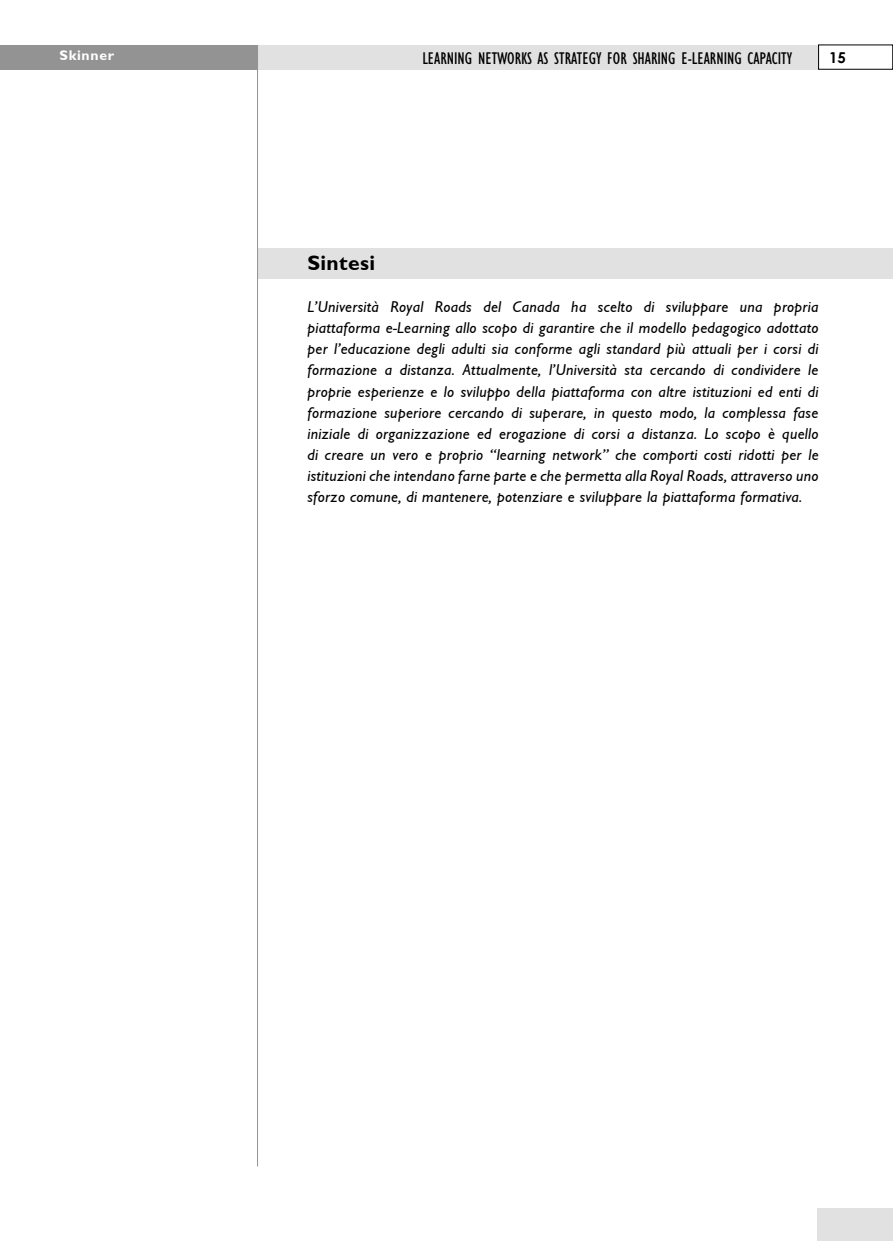
<style>
.page{position:relative;width:893px;height:1241px;background:#fff}
.page>*{position:absolute;margin:0;border:0;box-sizing:border-box;transform-origin:0 0}
.testo{font:700 21px "Formamente";letter-spacing:.02em;color:#000}
.t1{font:condensed 17.5px "Gill Sans";color:#000}
.testo-2{font:italic 15.75px/21px "Formamente";letter-spacing:.02em;color:#000;text-align:justify}
.Normale{font:700 15.05px "Century Gothic";color:#000}
.t2{font:700 14px "Formamente";letter-spacing:.05em;color:#fff}
</style>
<div class="page">
<div style="left:258px;top:248px;width:635px;height:31px;background:#e1e1e1"></div>
<div style="left:228px;top:45px;width:591px;height:24px;background:#e1e1e1"></div>
<div style="left:0;top:45px;width:258px;height:24px;background:#939393"></div>
<hr style="left:257px;top:50px;width:1px;height:1116px;background:#939393">
<div style="left:817px;top:1208px;width:76px;height:32px;background:#e1e1e1"></div>
<p class="t2" style="left:60px;top:47px;width:56px">Skinner</p>
<p class="t1" style="left:422px;top:48px;width:371px">LEARNING NETWORKS AS STRATEGY FOR SHARING E-LEARNING CAPACITY</p>
<p class="Normale" style="left:829px;top:48px;width:18px">15</p>
<p class="testo" style="left:307px;top:251px;width:69px">Sintesi</p>
<p class="testo-2" style="left:307px;top:297px;width:513px">L’Università Royal Roads del Canada ha scelto di sviluppare una propria piattaforma e-Learning allo scopo di garantire che il modello pedagogico adottato per l’educazione degli adulti sia conforme agli standard più attuali per i corsi di formazione a distanza. Attualmente, l’Università sta cercando di condividere le proprie esperienze e lo sviluppo della piattaforma con altre istituzioni ed enti di formazione superiore cercando di superare, in questo modo, la complessa fase iniziale di organizzazione ed erogazione di corsi a distanza. Lo scopo è quello di creare un vero e proprio “learning network” che comporti costi ridotti per le istituzioni che intendano farne parte e che permetta alla Royal Roads, attraverso uno sforzo comune, di mantenere, potenziare e sviluppare la piattaforma formativa.</p>
</div>
